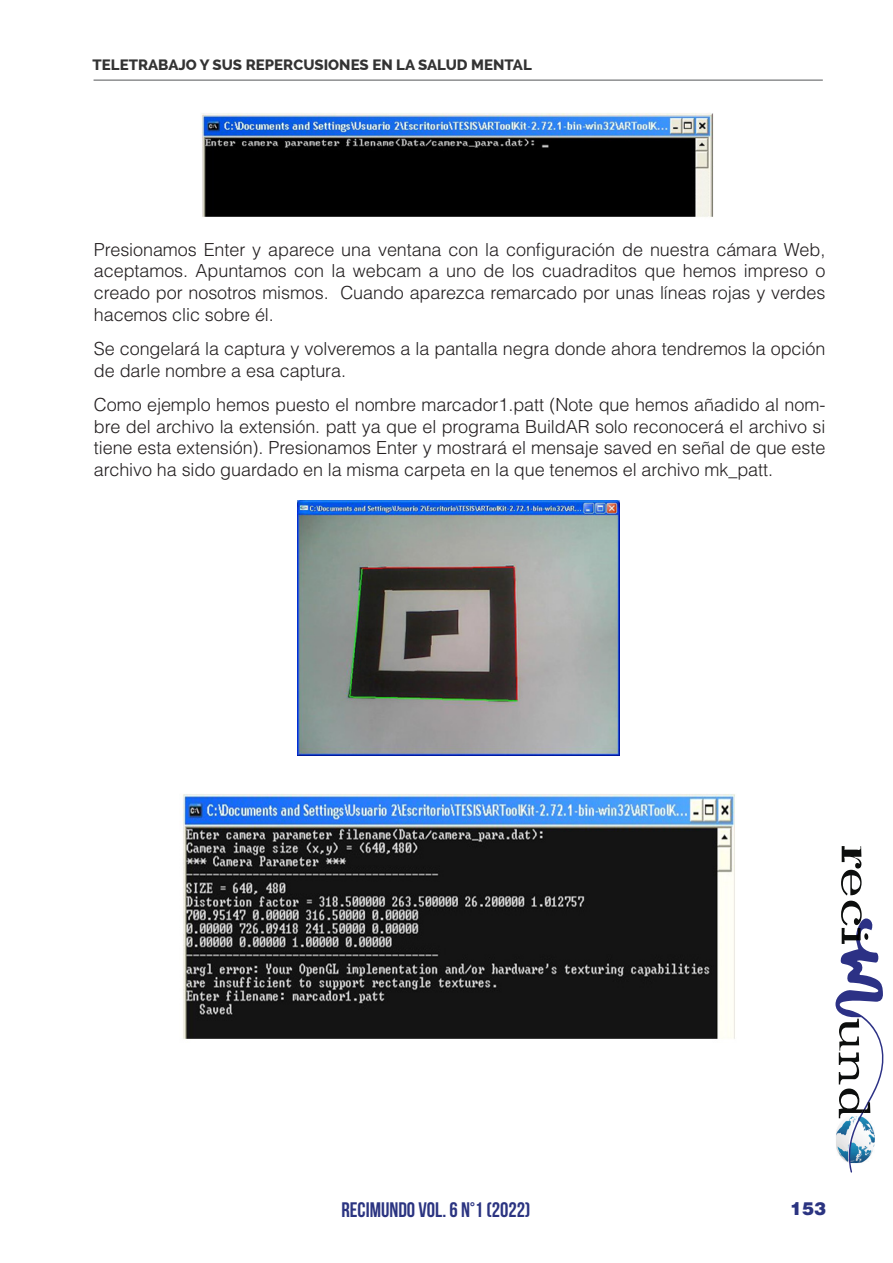
<style>
.page{position:relative;width:893px;height:1263px;background:#fff}
.page>*{position:absolute;margin:0;border:0;box-sizing:border-box;transform-origin:0 0}
.t1{font:700 21px "Bebas Neue";color:#2b3481}
.t2{font:300 18px/21.6px "Helvetica LT Std";letter-spacing:-.005em;color:#231f20;text-align:justify}
.t3{font:900 18px "Helvetica LT Std";color:#2b3481}
.t4{font:800 15px "Raleway";color:#333}
</style>
<div class="page">
<hr style="left:94px;top:80px;width:729px;height:1px;background:#545557">
<svg style="left:841px;top:846px;width:20px;height:49px"></svg>
<svg style="left:835px;top:901px;width:49px;height:272px"></svg>
<img style="left:201px;top:113px;width:513px;height:104px">
<img style="left:297px;top:501px;width:322px;height:254px">
<img style="left:182px;top:794px;width:553px;height:245px">
<p class="t4" style="left:92px;top:56px;width:441px">TELETRABAJO Y SUS REPERCUSIONES EN LA SALUD MENTAL</p>
<p class="t2" style="left:94px;top:238px;width:733px">Presionamos Enter y aparece una ventana con la configuración de nuestra cámara Web, aceptamos. Apuntamos con la webcam a uno de los cuadraditos que hemos impreso o creado por nosotros mismos. Cuando aparezca remarcado por unas líneas rojas y verdes hacemos clic sobre él.</p>
<p class="t2" style="left:94px;top:338px;width:733px">Se congelará la captura y volveremos a la pantalla negra donde ahora tendremos la opción de darle nombre a esa captura.</p>
<p class="t2" style="left:94px;top:394px;width:733px">Como ejemplo hemos puesto el nombre marcador1.patt (Note que hemos añadido al nom&shy;bre del archivo la extensión. patt ya que el programa BuildAR solo reconocerá el archivo si tiene esta extensión). Presionamos Enter y mostrará el mensaje saved en señal de que este archivo ha sido guardado en la misma carpeta en la que tenemos el archivo mk_patt.</p>
<p class="t1" style="left:341px;top:1198px;width:190px">RECIMUNDO VOL. 6 N°1 (2022)</p>
<p class="t3" style="left:790px;top:1197px;width:38px">153</p>
</div>
